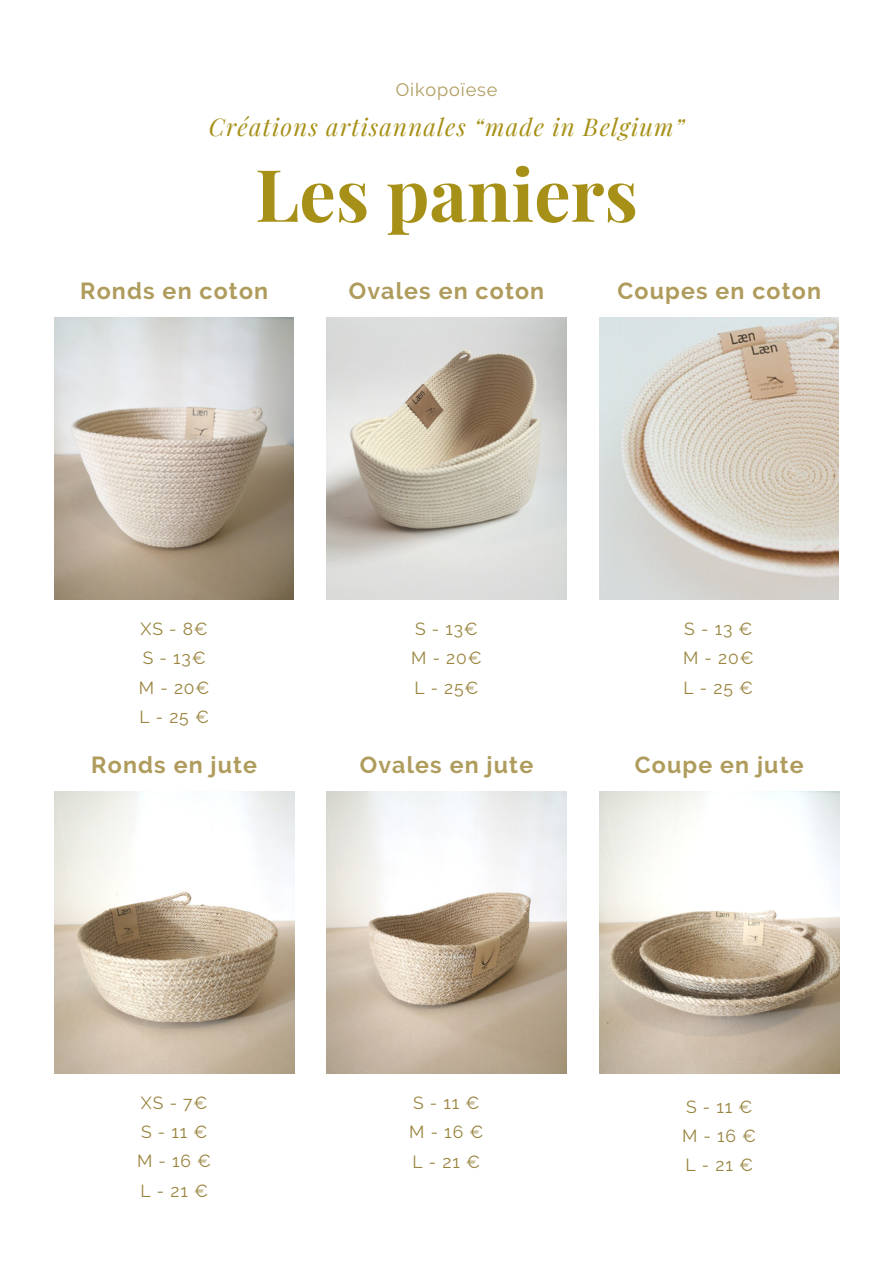
<style>
.page{position:relative;width:893px;height:1264px;background:#fff}
.page>*{position:absolute;margin:0;border:0;box-sizing:border-box;transform-origin:0 0}
.t1{font:700 72.3px "Playfair Display";color:#a79017}
.t2{font:italic 24px "Playfair Display";letter-spacing:.05em;color:#a79017}
.t3{font:700 23.1px "Raleway";letter-spacing:.05em;color:#af9c5d}
.t4{font:18px "Raleway";letter-spacing:.05em;color:#af9c5d}
.t5{font:17.4px "Raleway";letter-spacing:.05em;color:#99843f}
</style>
<div class="page">
<img style="left:55px;top:317px;width:239px;height:283px">
<img style="left:55px;top:791px;width:239px;height:282px">
<img style="left:327px;top:317px;width:239px;height:283px">
<img style="left:327px;top:791px;width:239px;height:282px">
<img style="left:599px;top:317px;width:239px;height:283px">
<img style="left:599px;top:791px;width:240px;height:282px">
<p class="t4" style="left:396px;top:79px;width:103px">Oikopoïese</p>
<p class="t2" style="left:209px;top:110px;width:477px">Créations artisannales “made in Belgium”</p>
<p class="t1" style="left:255px;top:144px;width:384px">Les paniers</p>
<p class="t3" style="left:80px;top:277px;width:189px">Ronds en coton</p>
<p class="t3" style="left:349px;top:277px;width:197px">Ovales en coton</p>
<p class="t3" style="left:617px;top:277px;width:205px">Coupes en coton</p>
<p class="t5" style="left:140px;top:618px;width:69px">XS - 8€</p>
<p class="t5" style="left:143px;top:648px;width:64px">S - 13€</p>
<p class="t5" style="left:139px;top:677px;width:72px">M - 20€</p>
<p class="t5" style="left:139px;top:706px;width:71px">L-25€</p>
<p class="t3" style="left:91px;top:751px;width:167px">Ronds en jute</p>
<p class="t5" style="left:415px;top:618px;width:64px">S - 13€</p>
<p class="t5" style="left:411px;top:648px;width:72px">M - 20€</p>
<p class="t5" style="left:414px;top:677px;width:66px">L - 25€</p>
<p class="t3" style="left:360px;top:751px;width:175px">Ovales en jute</p>
<p class="t5" style="left:684px;top:618px;width:70px">S-13€</p>
<p class="t5" style="left:683px;top:648px;width:72px">M - 20€</p>
<p class="t5" style="left:683px;top:677px;width:71px">L-25€</p>
<p class="t3" style="left:634px;top:751px;width:170px">Coupe en jute</p>
<p class="t5" style="left:141px;top:1092px;width:68px">XS - 7€</p>
<p class="t5" style="left:141px;top:1121px;width:68px">S-11€</p>
<p class="t5" style="left:137px;top:1151px;width:76px">M-16€</p>
<p class="t5" style="left:140px;top:1180px;width:69px">L-21€</p>
<p class="t5" style="left:413px;top:1092px;width:68px">S-11€</p>
<p class="t5" style="left:409px;top:1122px;width:76px">M-16€</p>
<p class="t5" style="left:412px;top:1151px;width:69px">L-21€</p>
<p class="t5" style="left:686px;top:1096px;width:68px">S-11€</p>
<p class="t5" style="left:682px;top:1125px;width:76px">M-16€</p>
<p class="t5" style="left:685px;top:1154px;width:69px">L-21€</p>
</div>
